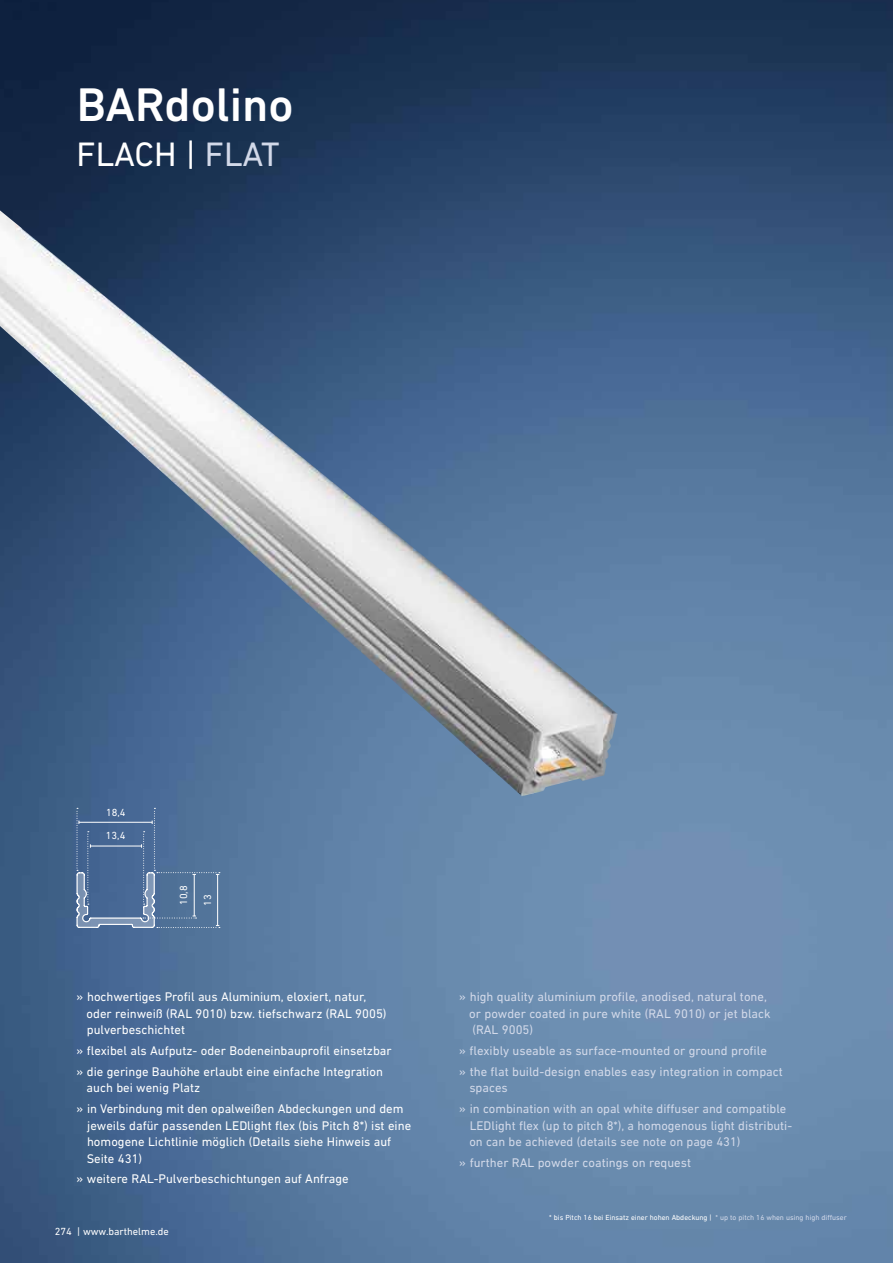
<style>
.page{position:relative;width:893px;height:1263px;background:#fff}
.page>*{position:absolute;margin:0;border:0;box-sizing:border-box;transform-origin:0 0}
.t1{font:500 48px "DIN Next LT Pro";color:#fff}
.t2{font:34.5px "DIN Next LT Pro";color:#fff}
.t3{font:12.75px/16.5px "DIN Next LT Pro";color:#fff}
.t4{font:12.75px/16.5px "DIN Next LT Pro";color:#d2d9e9}
.t5{font:10.5px "DIN Next LT Pro";color:#fff}
.t6{font:7.5px "DIN Next LT Pro";color:#fff}
.s1{color:#d2d9e9}
</style>
<div class="page">
<img style="left:0;top:0;width:893px;height:1263px">
<img style="left:0;top:210px;width:618px;height:586px">
<svg style="left:76px;top:808px;width:144px;height:120px;background:#55749c"></svg>
<h1 class="t1" style="left:77px;top:77px;width:218px">BARdolino</h1>
<h2 class="t2" style="left:77px;top:134px;width:204px">FLACH | <span class="s1">FLAT</span></h2>
<p class="t5" style="left:106px;top:806px;width:21px">18,4</p>
<p class="t5" style="left:106px;top:830px;width:21px">13,4</p>
<p class="t5" style="left:178px;top:905px;width:21px;rotate:-90deg">10,8</p>
<p class="t5" style="left:201px;top:906px;width:13px;rotate:-90deg">13</p>
<p class="t3" style="left:87px;top:988px;width:301px;text-indent:-10px">» hochwertiges Profil aus Aluminium, eloxiert, natur, oder reinweiß (RAL 9010) bzw. tiefschwarz (RAL 9005) pulverbeschichtet</p>
<p class="t3" style="left:76px;top:1040px;width:317px;line-height:20.7px">» flexibel als Aufputz- oder Bodeneinbauprofil einsetzbar » die geringe Bauhöhe erlaubt eine einfache Integration</p>
<p class="t3" style="left:76px;top:1077px;width:329px;line-height:20.7px;text-indent:10px">auch bei wenig Platz<br>» in Verbindung mit den opalweißen Abdeckungen und dem</p>
<p class="t3" style="left:87px;top:1117px;width:326px">jeweils dafür passenden LEDlight flex (bis Pitch 8*) ist eine homogene Lichtlinie möglich (Details siehe Hinweis auf<br>Seite 431)</p>
<p class="t3" style="left:76px;top:1170px;width:274px">» weitere RAL-Pulverbeschichtungen auf Anfrage</p>
<p class="t5" style="left:55px;top:1225px;width:116px">274 | www.barthelme.de</p>
<p class="t4" style="left:469px;top:988px;width:303px;text-indent:-10px">» high quality aluminium profile, anodised, natural tone, or powder coated in pure white (RAL 9010) or jet black (RAL 9005)</p>
<p class="t4" style="left:459px;top:1040px;width:325px;line-height:20.7px">» flexibly useable as surface-mounted or ground profile<br>» the flat build-design enables easy integration in compact</p>
<p class="t4" style="left:459px;top:1077px;width:329px;line-height:20.7px;text-indent:10px">spaces<br>» in combination with an opal white diffuser and compatible</p>
<p class="t4" style="left:469px;top:1117px;width:324px">LEDlight flex (up to pitch 8*), a homogenous light distributi&shy;on can be achieved (details see note on page 431)</p>
<p class="t4" style="left:459px;top:1154px;width:233px">» further RAL powder coatings on request</p>
<p class="t6" style="left:549px;top:1213px;width:299px">* bis Pitch 16 bei Einsatz einer hohen Abdeckung | <span class="s1">* up to pitch 16 when using high diffuser</span></p>
</div>
